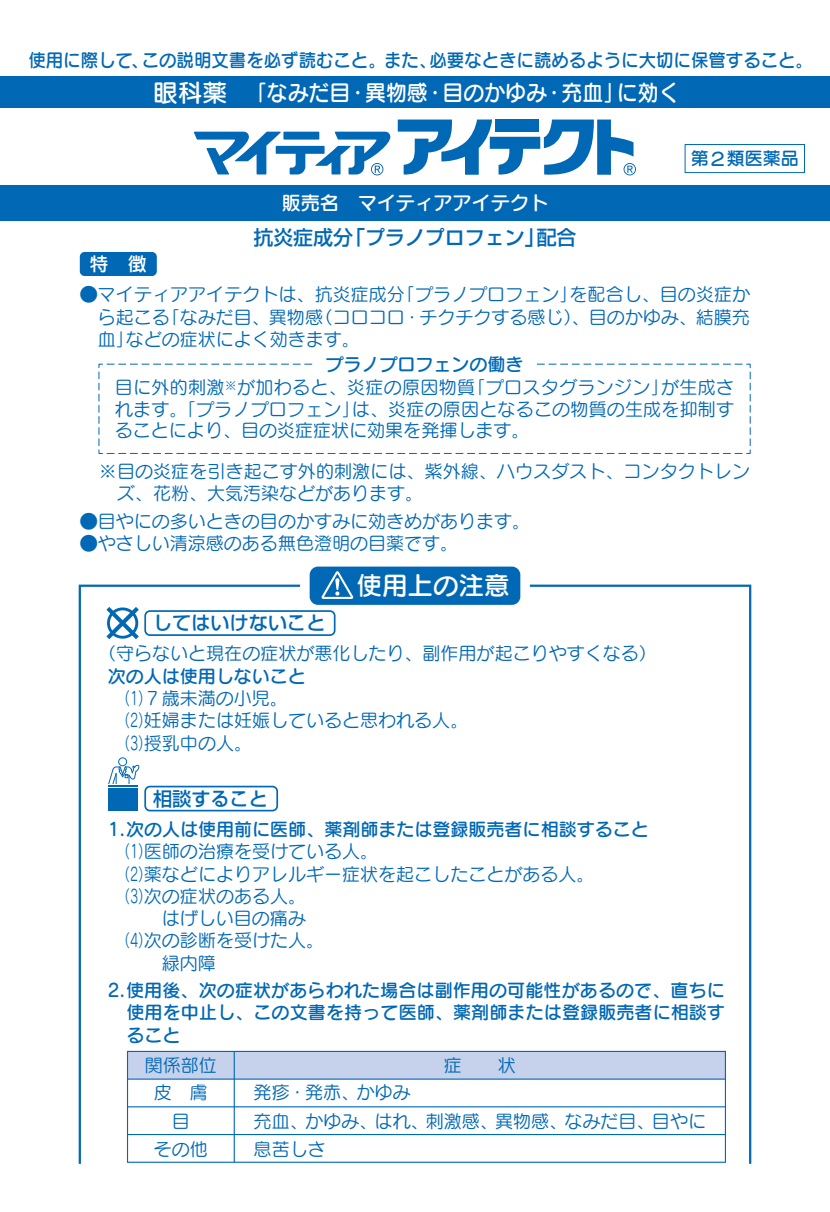
<style>
.page{position:relative;width:830px;height:1212px;background:#fff}
.page>*{position:absolute;margin:0;border:0;box-sizing:border-box;transform-origin:0 0}
.t1{font:25.43px "Seurat Pro DB";color:#fff}
.t2{font:24.75px "Seurat Pro DB";color:#fff}
.t3{font:22.28px "Seurat Pro DB";color:#fff;scale:.93 1}
.t4{font:500 20.03px "Shin Go Pr 6";color:#0168b5}
.t5{font:19.12px "Seurat Pro DB";color:#fff}
.t6{font:500 19.12px "Shin Go Pr 6";color:#0168b5}
.t7{font:18.22px "Seurat Pro DB";color:#0168b5;scale:.95 1}
.t8{font:18px/22.3px "Seurat Pro M";color:#0168b5;text-align:justify}
.t9{font:18px/22.3px "Seurat Pro DB";color:#0168b5;text-align:justify}
.t10{font:18px/22.3px "Seurat Pro M";color:#0168b5;scale:.7 1}
</style>
<div class="page">
<svg style="left:78px;top:584px;width:224px;height:580px"></svg>
<svg style="left:527px;top:584px;width:225px;height:580px"></svg>
<div style="left:127px;top:1051px;width:598px;height:28px;background:#c6d2eb"></div>
<div style="left:127px;top:1051px;width:598px;height:112px;border:1px solid #0168b5"></div>
<hr style="left:127px;top:1078px;width:598px;height:2px;background:#0168b5">
<hr style="left:127px;top:1106px;width:598px;height:1px;background:#0168b5">
<hr style="left:233px;top:1051px;width:2px;height:111px;background:#0168b5">
<hr style="left:127px;top:1134px;width:598px;height:1px;background:#0168b5">
<div style="left:108px;top:788px;width:29px;height:22px;background:#0168b5"></div>
<hr style="left:108px;top:785px;width:29px;height:2px;background:#0168b5">
<div style="left:118px;top:757px;width:9px;height:9px;border:1px solid #0168b5;border-radius:50%"></div>
<svg style="left:108px;top:763px;width:32px;height:22px"></svg>
<div style="left:144px;top:786px;width:134px;height:25px;border:2px solid #0168b5;border-radius:5px"></div>
<div style="left:144px;top:610px;width:191px;height:26px;border:2px solid #0168b5;border-radius:5px"></div>
<div style="left:80px;top:252px;width:77px;height:24px;background:#0168b5;border-radius:5px"></div>
<div style="left:0;top:77px;width:829px;height:31px;background:#0168b5"></div>
<div style="left:0;top:185px;width:829px;height:35px;background:#0168b5"></div>
<div style="left:684px;top:144px;width:120px;height:29px;border:1px solid #0168b5"></div>
<svg style="left:397px;top:119px;width:238px;height:56px"></svg>
<svg style="left:194px;top:132px;width:196px;height:43px"></svg>
<svg style="left:98px;top:363px;width:652px;height:91px"></svg>
<div style="left:316px;top:354px;width:217px;height:19px;background:#fff"></div>
<svg style="left:105px;top:606px;width:35px;height:34px"></svg>
<div style="left:309px;top:567px;width:211px;height:38px;background:#0168b5;border-radius:8px"></div>
<svg style="left:321px;top:571px;width:32px;height:28px"></svg>
<p class="t7" style="left:28px;top:48px;width:827px">使用に際して、この説明文書を必ず読むこと。また、必要なときに読めるように大切に保管すること。</p>
<h2 class="t2" style="left:153px;top:76px;width:76px">眼科薬</h2>
<p class="t5" style="left:90px;top:251px;width:59px">特　徴</p>
<p class="t3" style="left:246px;top:78px;width:467px">「なみだ目・異物感・目のかゆみ・充血」に効く</p>
<p class="t5" style="left:281px;top:190px;width:268px">販売名　マイティアアイテクト</p>
<p class="t4" style="left:253px;top:221px;width:324px">抗炎症成分「プラノプロフェン」配合</p>
<p class="t9" style="left:690px;top:147px;width:109px">第２類医薬品</p>
<p class="t8" style="left:98px;top:283px;width:653px;text-indent:-18px">●マイティアアイテクトは、抗炎症成分「プラノプロフェン」を配合し、目の炎症から起こる「なみだ目、異物感（コロコロ・チクチクする感じ）、目のかゆみ、結膜充血」などの症状によく効きます。</p>
<p class="t9" style="left:325px;top:352px;width:199px">プラノプロフェンの働き</p>
<p class="t8" style="left:115px;top:376px;width:620px;line-height:21.6px">目に外的刺激<sup>※</sup>が加わると、炎症の原因物質「プロスタグランジン」が生成されます。「プラノプロフェン」は、炎症の原因となるこの物質の生成を抑制することにより、目の炎症症状に効果を発揮します。</p>
<p class="t8" style="left:117px;top:459px;width:634px;text-indent:-18px">※目の炎症を引き起こす外的刺激には、紫外線、ハウスダスト、コンタクトレンズ、花粉、大気汚染などがあります。</p>
<p class="t8" style="left:80px;top:509px;width:452px">●目やにの多いときの目のかすみに効きめがあります。</p>
<p class="t8" style="left:80px;top:532px;width:380px">●やさしい清涼感のある無色澄明の目薬です。</p>
<p class="t6" style="left:153px;top:607px;width:174px">してはいけないこと</p>
<h1 class="t1" style="left:356px;top:569px;width:155px">使用上の注意</h1>
<p class="t8" style="left:98px;top:642px;width:560px">（守らないと現在の症状が悪化したり、副作用が起こりやすくなる）</p>
<p class="t9" style="left:108px;top:664px;width:200px">次の人は使用しないこと</p>
<p class="t10" style="left:117px;top:686px;width:502px">（1）7 歳未満の小児。<br>（2）妊婦または妊娠していると思われる人。（3）授乳中の人。</p>
<p class="t6" style="left:153px;top:783px;width:116px">相談すること</p>
<p class="t9" style="left:108px;top:817px;width:542px">1．次の人は使用前に医師、薬剤師または登録販売者に相談すること</p>
<p class="t10" style="left:117px;top:840px;width:374px">（1）医師の治療を受けている人。</p>
<p class="t10" style="left:117px;top:862px;width:682px">（2）薬などによりアレルギー症状を起こしたことがある人。</p>
<p class="t10" style="left:117px;top:884px;width:271px">（3）次の症状のある人。</p>
<p class="t8" style="left:126px;top:907px;width:182px">　　はげしい目の痛み</p>
<p class="t10" style="left:117px;top:929px;width:297px">（4）次の診断を受けた人。</p>
<p class="t8" style="left:126px;top:951px;width:92px">　　緑内障</p>
<p class="t9" style="left:126px;top:978px;width:599px;text-indent:-19px">2．使用後、次の症状があらわれた場合は副作用の可能性があるので、直ちに使用を中止し、この文書を持って医師、薬剤師または登録販売者に相談すること</p>
<p class="t8" style="left:145px;top:1054px;width:74px">関係部位</p>
<p class="t8" style="left:443px;top:1054px;width:74px">症　　状</p>
<p class="t8" style="left:154px;top:1081px;width:56px">皮　膚</p>
<p class="t8" style="left:253px;top:1081px;width:158px">発疹・発赤、かゆみ</p>
<p class="t8" style="left:172px;top:1110px;width:20px">目</p>
<p class="t8" style="left:253px;top:1110px;width:453px">充血、かゆみ、はれ、刺激感、異物感、なみだ目、目やに</p>
<p class="t8" style="left:154px;top:1137px;width:56px">その他</p>
<p class="t8" style="left:253px;top:1137px;width:74px">息苦しさ</p>
</div>
